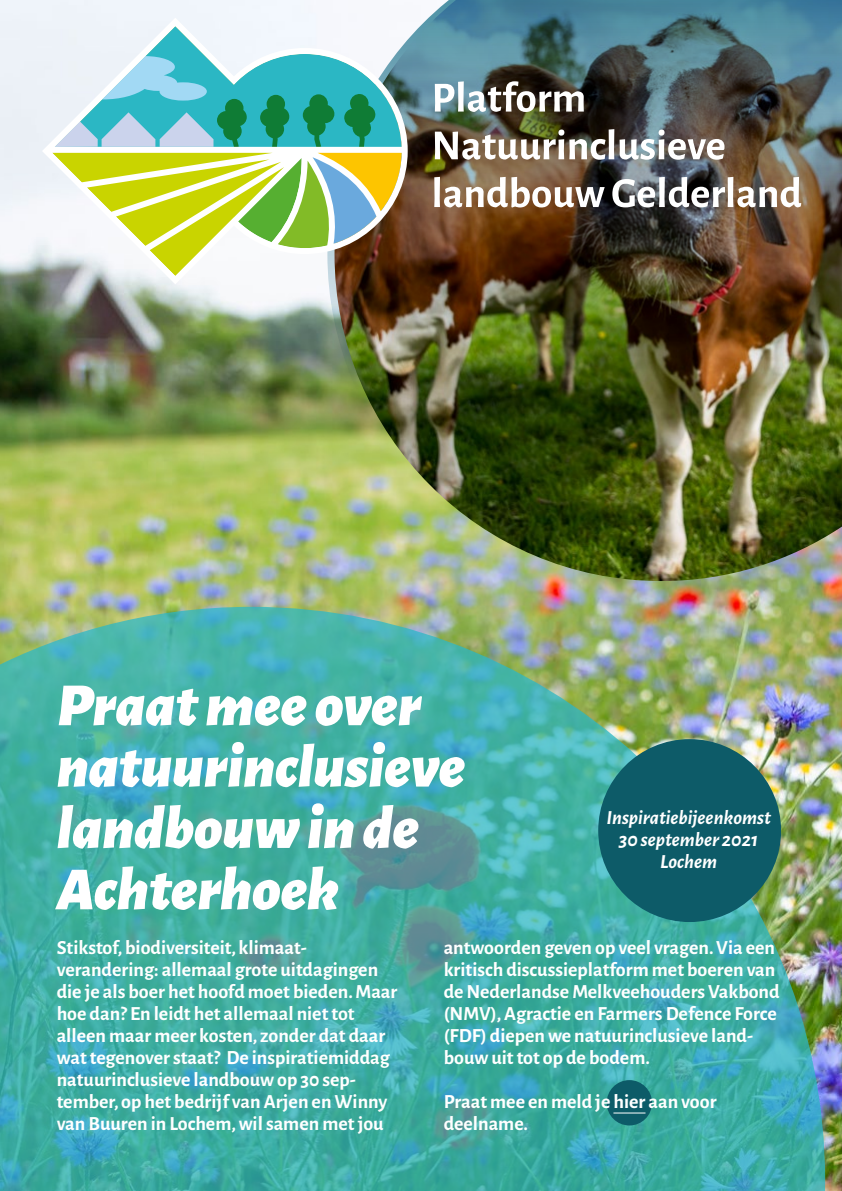
<style>
.page{position:relative;width:842px;height:1191px;background:#fff}
.page>*{position:absolute;margin:0;border:0;box-sizing:border-box;transform-origin:0 0}
.t1{font:italic 900 61px/61.4px "Alegreya Sans";color:#fff}
.t2{font:700 20px/22px "Alegreya Sans";color:#fff}
.t3{font:italic 700 20px/22px "Alegreya Sans";color:#fff;text-align:center}
</style>
<div class="page">
<img style="left:0;top:0;width:842px;height:1191px">
<img style="left:0;top:607px;width:825px;height:584px">
<img style="left:327px;top:0;width:515px;height:581px">
<svg style="left:435px;top:81px;width:149px;height:31px"></svg>
<img style="left:435px;top:129px;width:289px;height:31px">
<svg style="left:434px;top:177px;width:171px;height:30px"></svg>
<svg style="left:612px;top:177px;width:189px;height:30px"></svg>
<svg style="left:42px;top:18px;width:366px;height:266px"></svg>
<div style="left:598px;top:739px;width:183px;height:183px;background:#0d5b68;border-radius:50%"></div>
<div style="left:607px;top:1080px;width:45px;height:45px;background:#0d5b68;border-radius:50%"></div>
<hr style="left:613px;top:1112px;width:32px;height:1px;background:#fff">
<h1 class="t1" style="left:57px;top:670px;width:410px">Praat mee over natuurinclusieve landbouw in de<br>Achterhoek</h1>
<p class="t3" style="left:606px;top:805px;width:166px">Inspiratiebijeenkomst<br>30 september 2021<br>Lochem</p>
<p class="t2" style="left:57px;top:935px;width:342px">Stikstof, biodiversiteit, klimaat&shy;verandering: allemaal grote uitdagingen die je als boer het hoofd moet bieden. Maar hoe dan? En leidt het allemaal niet tot alleen maar meer kosten, zonder dat daar wat tegenover staat? De inspiratiemiddag natuurinclusieve landbouw op 30 sep&shy;tember, op het bedrijf van Arjen en Winny van Buuren in Lochem, wil samen met jou</p>
<p class="t2" style="left:444px;top:935px;width:337px">antwoorden geven op veel vragen. Via een kritisch discussieplatform met boeren van de Nederlandse Melkveehouders Vakbond (NMV), Agractie en Farmers Defence Force (FDF) diepen we natuurinclusieve land&shy;bouw uit tot op de bodem.</p>
<p class="t2" style="left:444px;top:1089px;width:274px">Praat mee en meld je hier aan voor deelname.</p>
</div>
